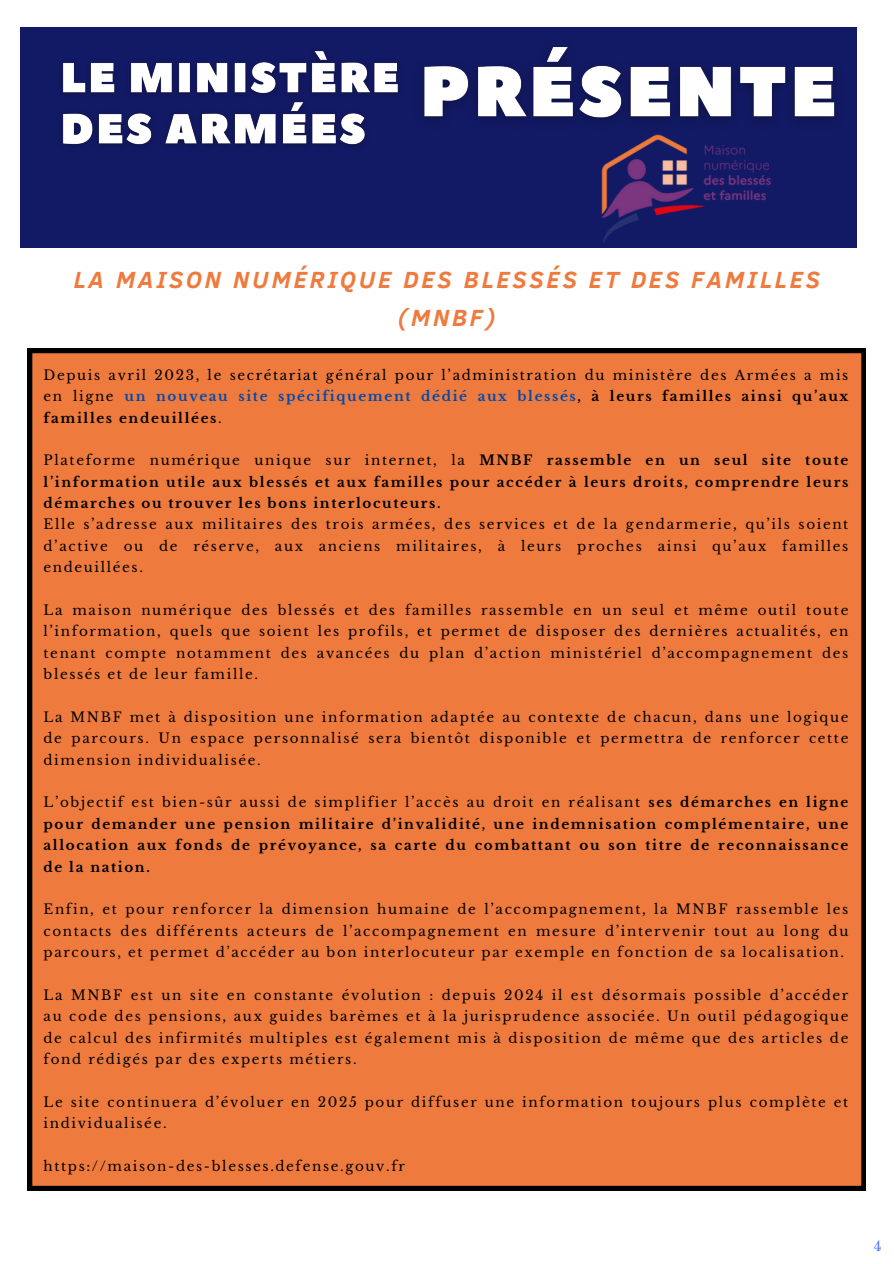
<style>
.page{position:relative;width:894px;height:1264px;background:#fff}
.page>*{position:absolute;margin:0;border:0;box-sizing:border-box;transform-origin:0 0}
.t1{font:italic 700 24px/38.2px "Clear Sans";letter-spacing:.12em;color:#ef7a3d;text-align:center}
.t2{font:13.5px/21.3px "Libre Baskerville";letter-spacing:.12em;color:#000;text-align:justify}
.t3{font:700 13.5px/21.3px "Libre Baskerville";letter-spacing:.12em;color:#000;text-align:justify}
.t4{font:13.5px "Libre Baskerville";color:#5271ff}
.s1{font-weight:700;color:#004aad}
.s2{font-weight:700}
.s3{font-weight:400}
</style>
<div class="page">
<div style="left:21px;top:27px;width:836px;height:220px;background:#131a65"></div>
<img style="left:601px;top:144px;width:170px;height:98px">
<img style="left:61px;top:51px;width:338px;height:96px">
<img style="left:422px;top:46px;width:414px;height:98px">
<div style="left:28px;top:349px;width:837px;height:841px;background:#ef7a3d"></div>
<p class="t1" style="left:74px;top:259px;width:747px">LA MAISON NUMÉRIQUE DES BLESSÉS ET DES FAMILLES (MNBF)</p>
<h3 class="t2" style="left:44px;top:364px;width:806px">Depuis avril 2023, le secrétariat général pour l’administration du ministère des Armées a mis en ligne <span class="s1">un nouveau site spécifiquement dédié aux blessés</span><span class="s2">, à leurs familles ainsi qu’aux familles endeuillées</span>.</h3>
<p class="t3" style="left:44px;top:450px;width:806px"><span class="s3">Plateforme numérique unique sur internet, la</span> MNBF rassemble en un seul site toute l’information utile aux blessés et aux familles pour accéder à leurs droits, comprendre leurs démarches ou trouver les bons interlocuteurs.</p>
<p class="t2" style="left:44px;top:514px;width:806px">Elle s’adresse aux militaires des trois armées, des services et de la gendarmerie, qu’ils soient d’active ou de réserve, aux anciens militaires, à leurs proches ainsi qu’aux familles endeuillées.</p>
<p class="t2" style="left:44px;top:599px;width:806px">La maison numérique des blessés et des familles rassemble en un seul et même outil toute l’information, quels que soient les profils, et permet de disposer des dernières actualités, en tenant compte notamment des avancées du plan d’action ministériel d’accompagnement des blessés et de leur famille.</p>
<p class="t2" style="left:44px;top:706px;width:806px">La MNBF met à disposition une information adaptée au contexte de chacun, dans une logique de parcours. Un espace personnalisé sera bientôt disponible et permettra de renforcer cette dimension individualisée.</p>
<p class="t3" style="left:44px;top:792px;width:806px"><span class="s3">L’objectif est bien-sûr aussi de simplifier l’accès au droit en réalisant</span> ses démarches en ligne pour demander une pension militaire d’invalidité, une indemnisation complémentaire, une allocation aux fonds de prévoyance, sa carte du combattant ou son titre de reconnaissance de la nation.</p>
<p class="t2" style="left:44px;top:899px;width:806px">Enfin, et pour renforcer la dimension humaine de l’accompagnement, la MNBF rassemble les contacts des différents acteurs de l’accompagnement en mesure d’intervenir tout au long du parcours, et permet d’accéder au bon interlocuteur par exemple en fonction de sa localisation.</p>
<p class="t2" style="left:44px;top:984px;width:806px">La MNBF est un site en constante évolution : depuis 2024 il est désormais possible d’accéder au code des pensions, aux guides barèmes et à la jurisprudence associée. Un outil pédagogique de calcul des infirmités multiples est également mis à disposition de même que des articles de fond rédigés par des experts métiers.</p>
<p class="t2" style="left:44px;top:1091px;width:806px">Le site continuera d’évoluer en 2025 pour diffuser une information toujours plus complète et individualisée.</p>
<p class="t2" style="left:44px;top:1155px;width:363px">https://maison-des-blesses.defense.gouv.fr</p>
<p class="t4" style="left:873px;top:1237px;width:9px">4</p>
</div>
